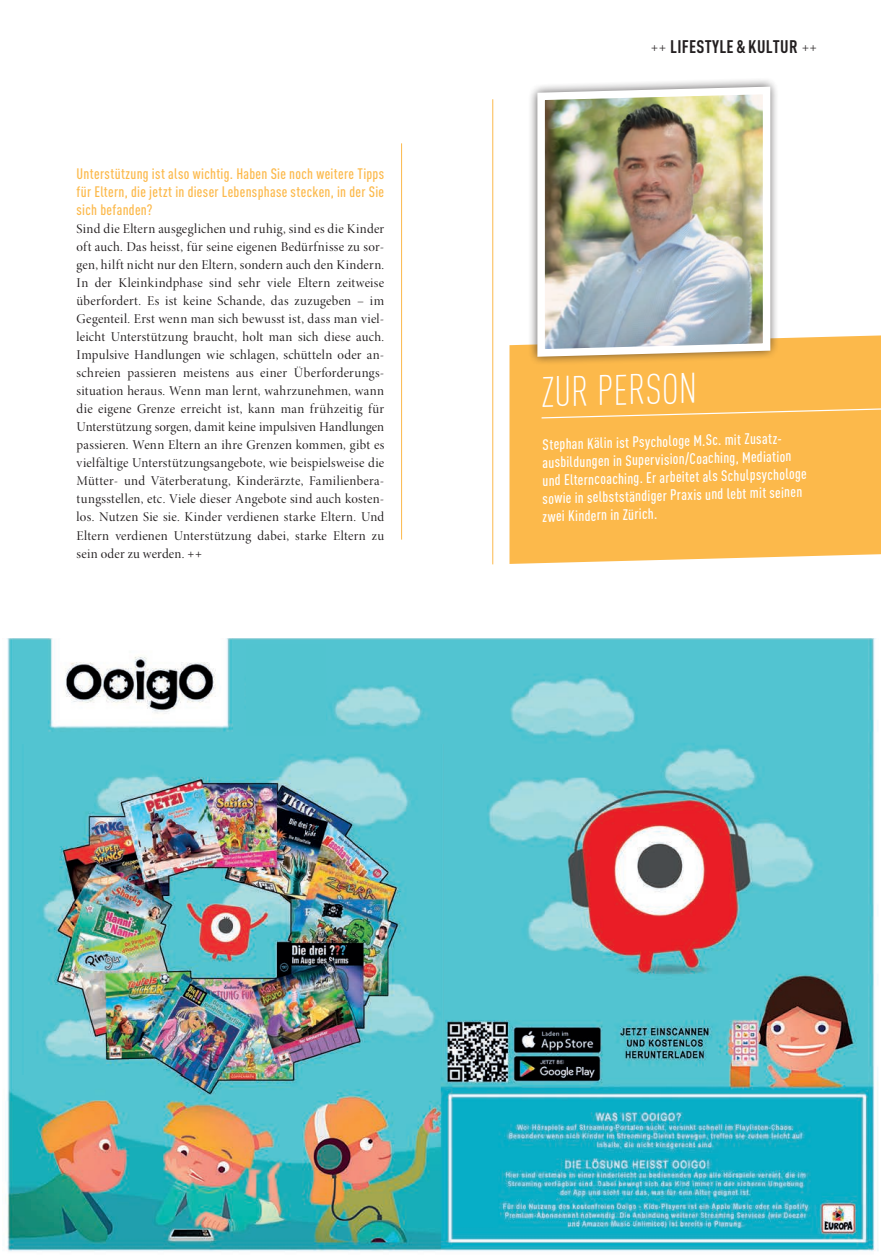
<style>
.page{position:relative;width:881px;height:1255px;background:#fff}
.page>*{position:absolute;margin:0;border:0;box-sizing:border-box;transform-origin:0 0}
.t1{font:300 42px "DIN Cond";color:#fff}
.t2{font:700 18px "DIN Cond";letter-spacing:.015em;color:#231f20}
.t3{font:500 15px/17.9px "DIN Cond";color:#fff}
.t4{font:500 15px/18px "DIN Cond";letter-spacing:.02em;color:#fcb94b;text-align:justify}
.t5{font:13.5px/18px "Minion Pro Disp";letter-spacing:.02em;color:#231f20;text-align:justify}
.s1{font-family:"DIN";font-weight:300}
.s2{font-weight:300}
</style>
<div class="page">
<hr style="left:401px;top:143px;width:1px;height:396px;background:#fcb94b">
<hr style="left:492px;top:99px;width:1px;height:465px;background:#fcb94b">
<div style="left:509px;top:335px;width:371px;height:229px;background:#fcb94b"></div>
<svg style="left:540px;top:407px;width:340px;height:12px"></svg>
<svg style="left:527px;top:80px;width:253px;height:287px"></svg>
<img style="left:533px;top:83px;width:240px;height:277px">
<img style="left:7px;top:638px;width:869px;height:614px">
<img style="left:22px;top:745px;width:421px;height:329px">
<div style="left:247px;top:644px;width:78px;height:91px;background:#51c4d0"></div>
<p class="t4" style="left:77px;top:165px;width:309px">Unterstützung ist also wichtig. Haben Sie noch weitere Tipps für Eltern, die jetzt in dieser Lebensphase stecken, in der Sie sich befanden?</p>
<p class="t5" style="left:77px;top:220px;width:309px">Sind die Eltern ausgeglichen und ruhig, sind es die Kinder oft auch. Das heisst, für seine eigenen Bedürfnisse zu sor&shy;gen, hilft nicht nur den Eltern, sondern auch den Kindern.<br>In der Kleinkindphase sind sehr viele Eltern zeitweise überfordert. Es ist keine Schande, das zuzugeben – im Gegenteil. Erst wenn man sich bewusst ist, dass man viel&shy;leicht Unterstützung braucht, holt man sich diese auch.<br>Impulsive Handlungen wie schlagen, schütteln oder an&shy;schreien passieren meistens aus einer Überforderungs&shy;situation heraus. Wenn man lernt, wahrzunehmen, wann die eigene Grenze erreicht ist, kann man frühzeitig für Unterstützung sorgen, damit keine impulsiven Handlungen passieren. Wenn Eltern an ihre Grenzen kommen, gibt es vielfältige Unterstützungsangebote, wie beispielsweise die Mütter- und Väterberatung, Kinderärzte, Familienbera&shy;tungsstellen, etc. Viele dieser Angebote sind auch kosten&shy;los. Nutzen Sie sie. Kinder verdienen starke Eltern. Und Eltern verdienen Unterstützung dabei, starke Eltern zu sein oder zu werden. <span class="s1">++</span></p>
<h2 class="t2" style="left:650px;top:35px;width:168px"><span class="s2">++</span> LIFESTYLE &amp; KULTUR <span class="s2">++</span></h2>
<h1 class="t1" style="left:540px;top:367px;width:157px;rotate:-1deg">ZUR PERSON</h1>
<p class="t3" style="left:539px;top:436px;width:267px;rotate:-2deg">Stephan Kälin ist Psychologe M.Sc. mit Zusatz&shy;ausbildungen in Supervision/Coaching, Mediation und Elterncoaching. Er arbeitet als Schulpsychologe sowie in selbstständiger Praxis und lebt mit seinen zwei Kindern in Zürich.</p>
</div>
